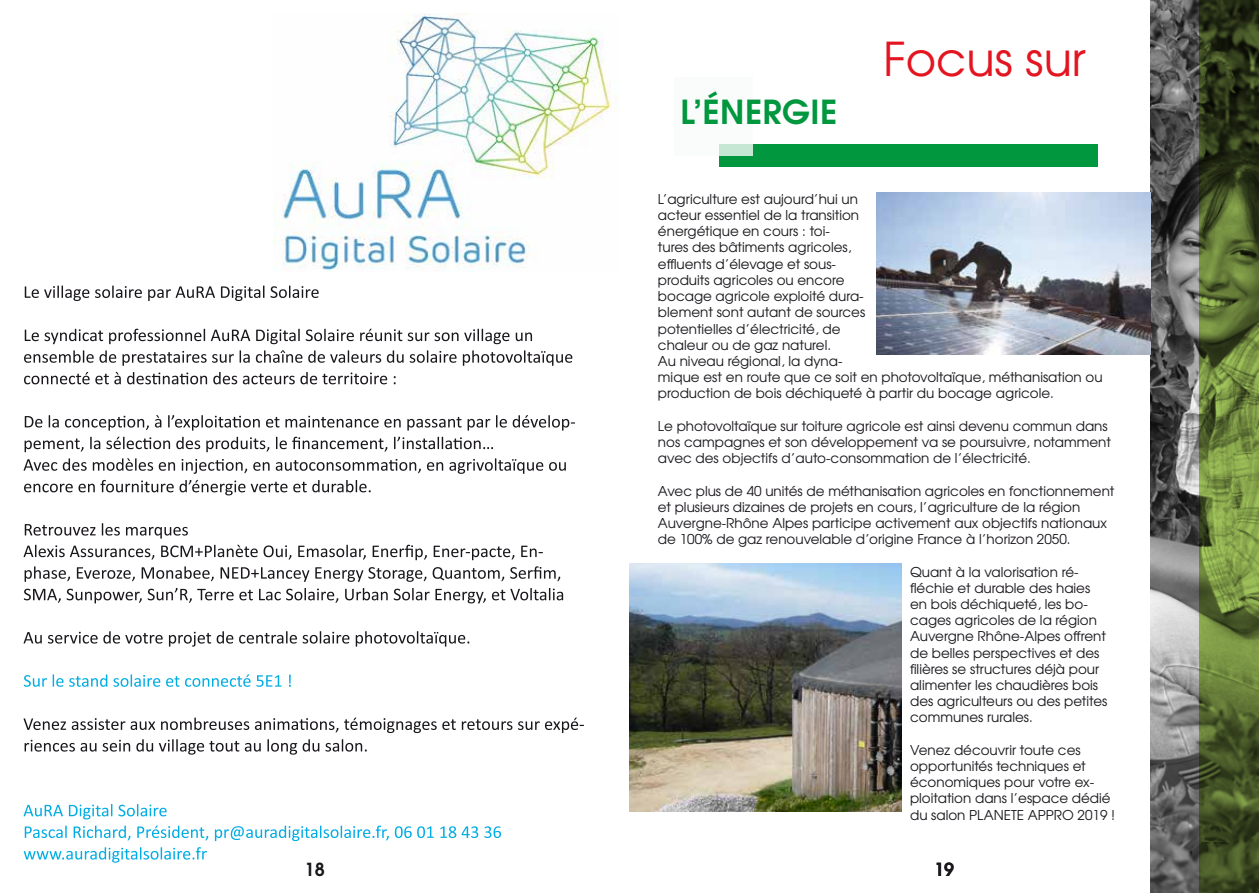
<style>
.page{position:relative;width:1259px;height:893px;background:#fff}
.page>*{position:absolute;margin:0;border:0;box-sizing:border-box;transform-origin:0 0}
.t1{font:46.5px "Te X Gyre Adventor";color:#e31520}
.t2{font:700 33px "Te X Gyre Adventor";letter-spacing:.015em;color:#00973e}
.t3{font:700 18px "Te X Gyre Adventor";color:#1a171c}
.t4{font:13.5px/16.2px "Te X Gyre Adventor";color:#1a171c}
</style>
<div class="page">
<img style="left:274px;top:13px;width:345px;height:259px">
<svg style="left:24px;top:847px;width:183px;height:16px"></svg>
<svg style="left:25px;top:825px;width:476px;height:16px"></svg>
<svg style="left:24px;top:804px;width:143px;height:15px"></svg>
<svg style="left:25px;top:739px;width:342px;height:16px"></svg>
<svg style="left:24px;top:717px;width:560px;height:16px"></svg>
<svg style="left:24px;top:674px;width:267px;height:13px"></svg>
<svg style="left:24px;top:631px;width:445px;height:16px"></svg>
<svg style="left:24px;top:588px;width:539px;height:15px"></svg>
<svg style="left:25px;top:566px;width:535px;height:16px"></svg>
<svg style="left:24px;top:545px;width:519px;height:15px"></svg>
<svg style="left:25px;top:523px;width:163px;height:16px"></svg>
<svg style="left:24px;top:480px;width:347px;height:15px"></svg>
<svg style="left:24px;top:458px;width:542px;height:16px"></svg>
<svg style="left:25px;top:437px;width:468px;height:15px"></svg>
<svg style="left:25px;top:415px;width:550px;height:16px"></svg>
<svg style="left:24px;top:372px;width:371px;height:12px"></svg>
<svg style="left:24px;top:350px;width:548px;height:16px"></svg>
<svg style="left:25px;top:329px;width:507px;height:15px"></svg>
<svg style="left:25px;top:286px;width:294px;height:15px"></svg>
<img style="left:1150px;top:0;width:49px;height:893px">
<svg style="left:1199px;top:0;width:60px;height:893px;background:#54672f"></svg>
<div style="left:718px;top:144px;width:379px;height:23px;background:#00973e"></div>
<div style="left:674px;top:77px;width:79px;height:78px;background:#f9fcfb"></div>
<img style="left:629px;top:564px;width:272px;height:248px">
<img style="left:876px;top:193px;width:274px;height:161px">
<h2 class="t2" style="left:680px;top:84px;width:158px">L’ÉNERGIE</h2>
<h1 class="t1" style="left:883px;top:22px;width:204px">Focus sur</h1>
<p class="t4" style="left:658px;top:190px;width:446px">L’agriculture est aujourd’hui un<br>acteur essentiel de la transition<br>énergétique en cours : toi-<br>tures des bâtiments agricoles,<br>effluents d’élevage et sous-<br>produits agricoles ou encore<br>bocage agricole exploité dura-<br>blement sont autant de sources<br>potentielles d’électricité, de<br>chaleur ou de gaz naturel.<br>Au niveau régional, la dyna-<br>mique est en route que ce soit en photovoltaïque, méthanisation ou production de bois déchiqueté à partir du bocage agricole.</p>
<p class="t4" style="left:658px;top:417px;width:454px">Le photovoltaïque sur toiture agricole est ainsi devenu commun dans nos campagnes et son développement va se poursuivre, notamment avec des objectifs d’auto-consommation de l’électricité.</p>
<p class="t4" style="left:658px;top:482px;width:458px">Avec plus de 40 unités de méthanisation agricoles en fonctionnement et plusieurs dizaines de projets en cours, l’agriculture de la région Auvergne-Rhône Alpes participe activement aux objectifs nationaux de 100% de gaz renouvelable d’origine France à l’horizon 2050.</p>
<p class="t4" style="left:910px;top:563px;width:199px">Quant à la valorisation ré&shy;fléchie et durable des haies en bois déchiqueté, les bo&shy;cages agricoles de la région<br>Auvergne Rhône-Alpes offrent de belles perspectives et des filières se structures déjà pour alimenter les chaudières bois des agriculteurs ou des petites communes rurales.</p>
<p class="t4" style="left:910px;top:741px;width:207px">Venez découvrir toute ces opportunités techniques et économiques pour votre ex&shy;ploitation dans l’espace dédié du salon PLANETE APPRO 2019 !</p>
<h3 class="t3" style="left:305px;top:854px;width:22px">18</h3>
<h3 class="t3" style="left:934px;top:854px;width:22px">19</h3>
</div>
